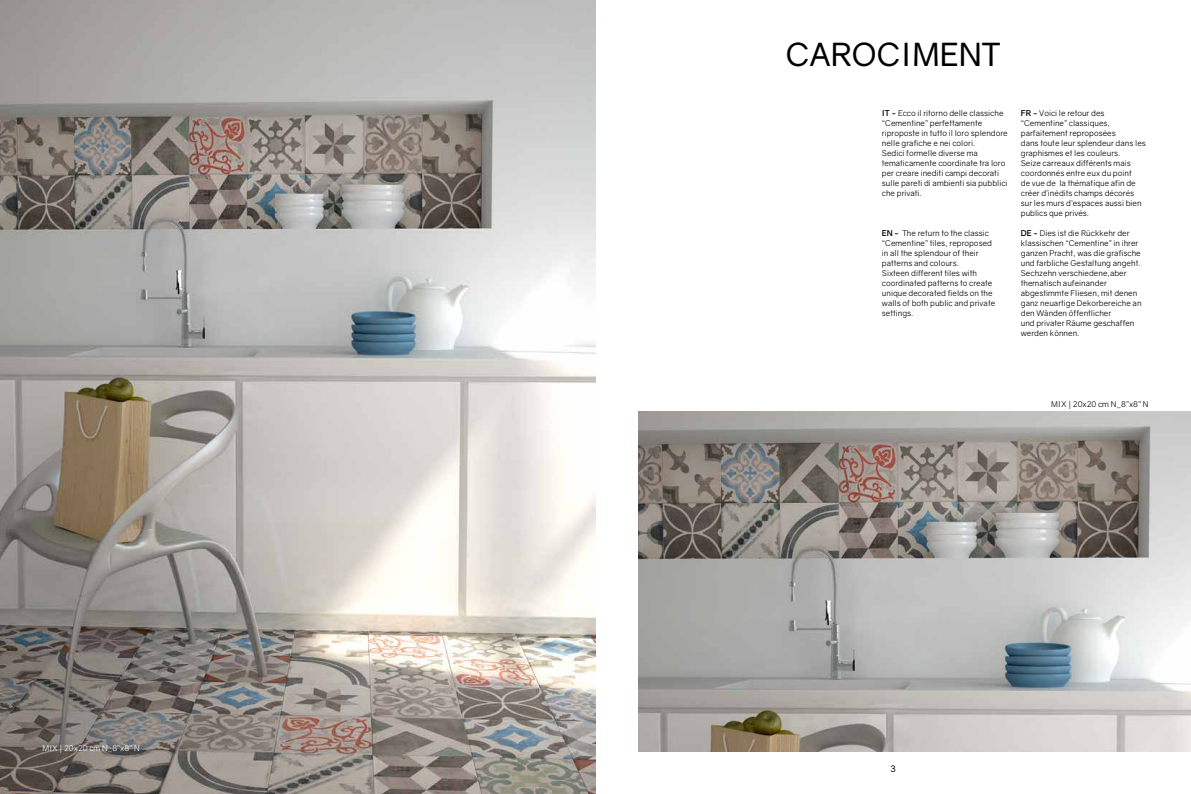
<style>
.page{position:relative;width:1191px;height:794px;background:#fff}
.page>*{position:absolute;margin:0;border:0;box-sizing:border-box;transform-origin:0 0}
.t1{font:32px "Gravity";color:#000}
.t2{font:9px "Gravity";color:#000}
.t3{font:8px/10px "Gravity";color:#000}
.t4{font:8px "Gravity";color:#fff}
.s1{font-weight:700}
</style>
<div class="page">
<img style="left:0;top:0;width:595px;height:794px">
<img style="left:638px;top:411px;width:553px;height:340px">
<p class="t4" style="left:43px;top:743px;width:99px">MIX | 20x20 cm N_8”x8” N</p>
<h1 class="t1" style="left:786px;top:35px;width:216px">CAROCIMENT</h1>
<p class="t3" style="left:882px;top:108px;width:127px"><span class="s1">IT -</span> Ecco il ritorno delle classiche “Cementine” perfettamente riproposte in tutto il loro splendore nelle grafiche e nei colori.<br>Sedici formelle diverse ma tematicamente coordinate tra loro per creare inediti campi decorati sulle pareti di ambienti sia pubblici che privati.</p>
<p class="t3" style="left:882px;top:228px;width:115px"><span class="s1">EN -</span> The return to the classic “Cementine” tiles, reproposed in all the splendour of their patterns and colours.<br>Sixteen different tiles with coordinated patterns to create unique decorated fields on the walls of both public and private settings.</p>
<p class="t3" style="left:1020px;top:108px;width:126px"><span class="s1">FR -</span> Voici le retour des “Cementine” classiques, parfaitement reproposées<br>dans toute leur splendeur dans les graphismes et les couleurs.<br>Seize carreaux différents mais coordonnés entre eux du point<br>de vue de la thématique afin de créer d’inédits champs décorés sur les murs d’espaces aussi bien publics que privés.</p>
<p class="t3" style="left:1020px;top:228px;width:122px"><span class="s1">DE -</span> Dies ist die Rückkehr der klassischen “Cementine” in ihrer ganzen Pracht, was die grafische und farbliche Gestaltung angeht.<br>Sechzehn verschiedene,aber thematisch aufeinander abgestimmte Fliesen, mit denen ganz neuartige Dekorbereiche an den Wänden öffentlicher<br>und privater Räume geschaffen werden können.</p>
<p class="t3" style="left:1051px;top:399px;width:99px">MIX | 20x20 cm N_8”x8” N</p>
<p class="t2" style="left:890px;top:763px;width:7px">3</p>
</div>
